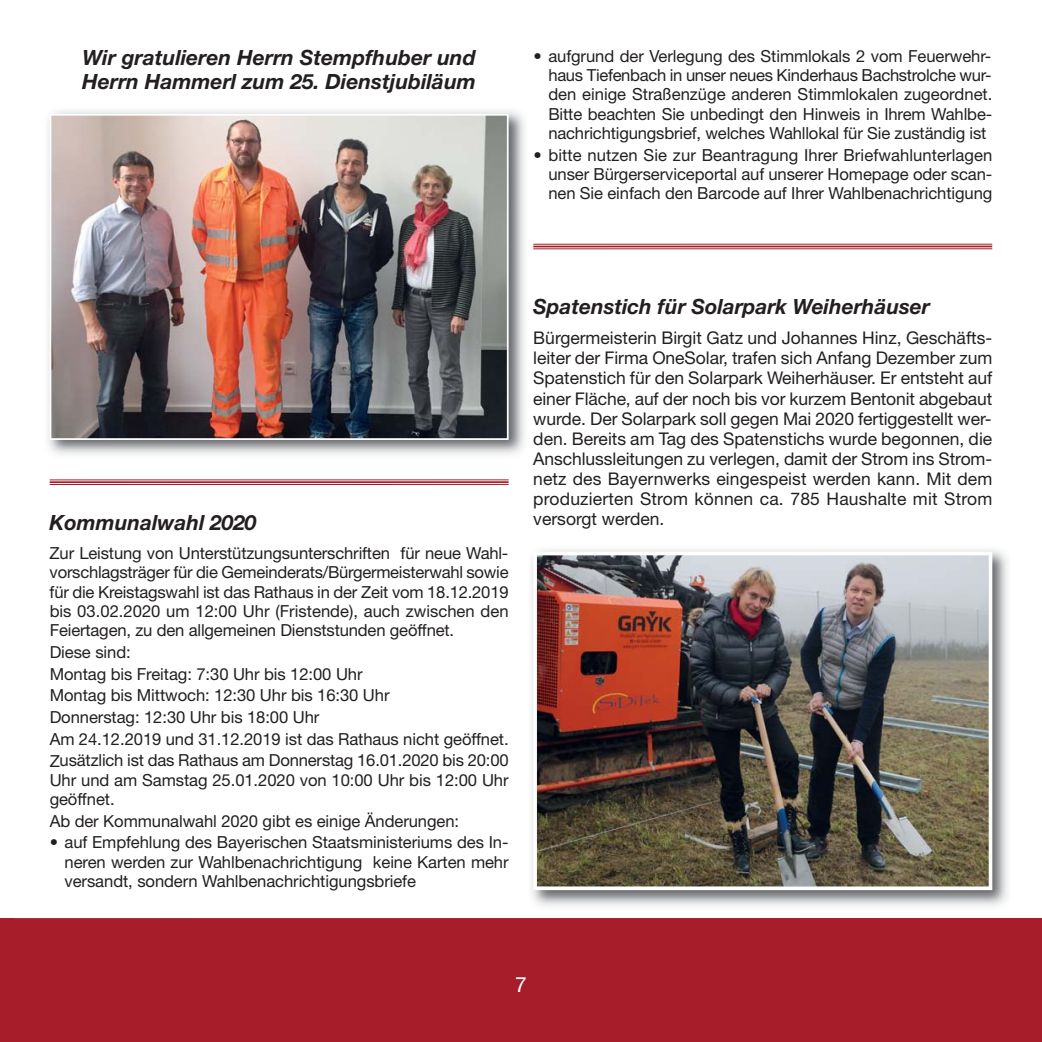
<style>
.page{position:relative;width:1042px;height:1042px;background:#fff}
.page>*{position:absolute;margin:0;border:0;box-sizing:border-box;transform-origin:0 0}
.t1{font:italic 700 21px/24.5px "Helvetica Neue";color:#231f20}
.t2{font:21px "Helvetica Neue";color:#fff}
.t3{font:17.5px/20.1px "Helvetica Neue";letter-spacing:.01em;color:#231f20;text-align:justify}
.t4{font:16.62px/19.2px "Helvetica Neue";letter-spacing:-.005em;color:#231f20;text-align:justify}
</style>
<div class="page">
<div style="left:0;top:918px;width:1042px;height:124px;background:#a71e2a"></div>
<img style="left:531px;top:549px;width:477px;height:358px">
<img style="left:538px;top:557px;width:449px;height:328px">
<div style="left:533px;top:552px;width:459px;height:338px;border:4px solid #fff"></div>
<img style="left:48px;top:110px;width:477px;height:345px">
<img style="left:53px;top:117px;width:452px;height:320px">
<div style="left:50px;top:114px;width:458px;height:326px;border:2px solid #fff"></div>
<hr style="left:50px;top:479px;width:459px;height:1px;background:#a71e2a">
<hr style="left:50px;top:481px;width:459px;height:2px;background:#a71e2a">
<hr style="left:50px;top:484px;width:459px;height:1px;background:#a71e2a">
<hr style="left:533px;top:244px;width:459px;height:1px;background:#a71e2a">
<hr style="left:533px;top:246px;width:459px;height:1px;background:#a71e2a">
<hr style="left:533px;top:248px;width:459px;height:1px;background:#a71e2a">
<p class="t1" style="left:82px;top:47px;width:395px">Wir gratulieren Herrn Stempfhuber und<br>Herrn Hammerl zum 25. Dienstjubiläum</p>
<p class="t4" style="left:548px;top:48px;width:445px;text-indent:-15px">• aufgrund der Verlegung des Stimmlokals 2 vom Feuerwehr&shy;haus Tiefenbach in unser neues Kinderhaus Bachstrolche wur&shy;den einige Straßenzüge anderen Stimmlokalen zugeordnet.<br>Bitte beachten Sie unbedingt den Hinweis in Ihrem Wahlbe&shy;nachrichtigungsbrief, welches Wahllokal für Sie zuständig ist</p>
<p class="t4" style="left:548px;top:147px;width:445px;text-indent:-15px">• bitte nutzen Sie zur Beantragung Ihrer Briefwahlunterlagen unser Bürgerserviceportal auf unserer Homepage oder scan&shy;nen Sie einfach den Barcode auf Ihrer Wahlbenachrichtigung</p>
<p class="t1" style="left:533px;top:296px;width:398px">Spatenstich für Solarpark Weiherhäuser</p>
<p class="t3" style="left:533px;top:330px;width:460px">Bürgermeisterin Birgit Gatz und Johannes Hinz, Geschäfts&shy;leiter der Firma OneSolar, trafen sich Anfang Dezember zum Spatenstich für den Solarpark Weiherhäuser. Er entsteht auf einer Fläche, auf der noch bis vor kurzem Bentonit abgebaut wurde. Der Solarpark soll gegen Mai 2020 fertiggestellt wer&shy;den. Bereits am Tag des Spatenstichs wurde begonnen, die Anschlussleitungen zu verlegen, damit der Strom ins Strom&shy;netz des Bayernwerks eingespeist werden kann. Mit dem produzierten Strom können ca. 785 Haushalte mit Strom</p>
<p class="t1" style="left:50px;top:512px;width:208px">Kommunalwahl 2020</p>
<p class="t3" style="left:533px;top:511px;width:133px">versorgt werden.</p>
<p class="t4" style="left:50px;top:545px;width:460px">Zur Leistung von Unterstützungsunterschriften für neue Wahl&shy;vorschlagsträger für die Gemeinderats/Bürgermeisterwahl sowie für die Kreistagswahl ist das Rathaus in der Zeit vom 18.12.2019 bis 03.02.2020 um 12:00 Uhr (Fristende), auch zwischen den Feiertagen, zu den allgemeinen Dienststunden geöffnet.</p>
<p class="t4" style="left:50px;top:643px;width:460px;line-height:21.7px;text-align:left">Diese sind:<br>Montag bis Freitag: 7:30 Uhr bis 12:00 Uhr<br>Montag bis Mittwoch: 12:30 Uhr bis 16:30 Uhr<br>Donnerstag: 12:30 Uhr bis 18:00 Uhr<br>Am 24.12.2019 und 31.12.2019 ist das Rathaus nicht geöffnet.<br>Zusätzlich ist das Rathaus am Donnerstag 16.01.2020 bis 20:00</p>
<p class="t4" style="left:50px;top:772px;width:460px">Uhr und am Samstag 25.01.2020 von 10:00 Uhr bis 12:00 Uhr geöffnet.</p>
<p class="t4" style="left:50px;top:813px;width:411px">Ab der Kommunalwahl 2020 gibt es einige Änderungen:</p>
<p class="t4" style="left:65px;top:834px;width:445px;text-indent:-15px">• auf Empfehlung des Bayerischen Staatsministeriums des In&shy;neren werden zur Wahlbenachrichtigung keine Karten mehr versandt, sondern Wahlbenachrichtigungsbriefe</p>
<p class="t2" style="left:515px;top:977px;width:13px">7</p>
</div>
